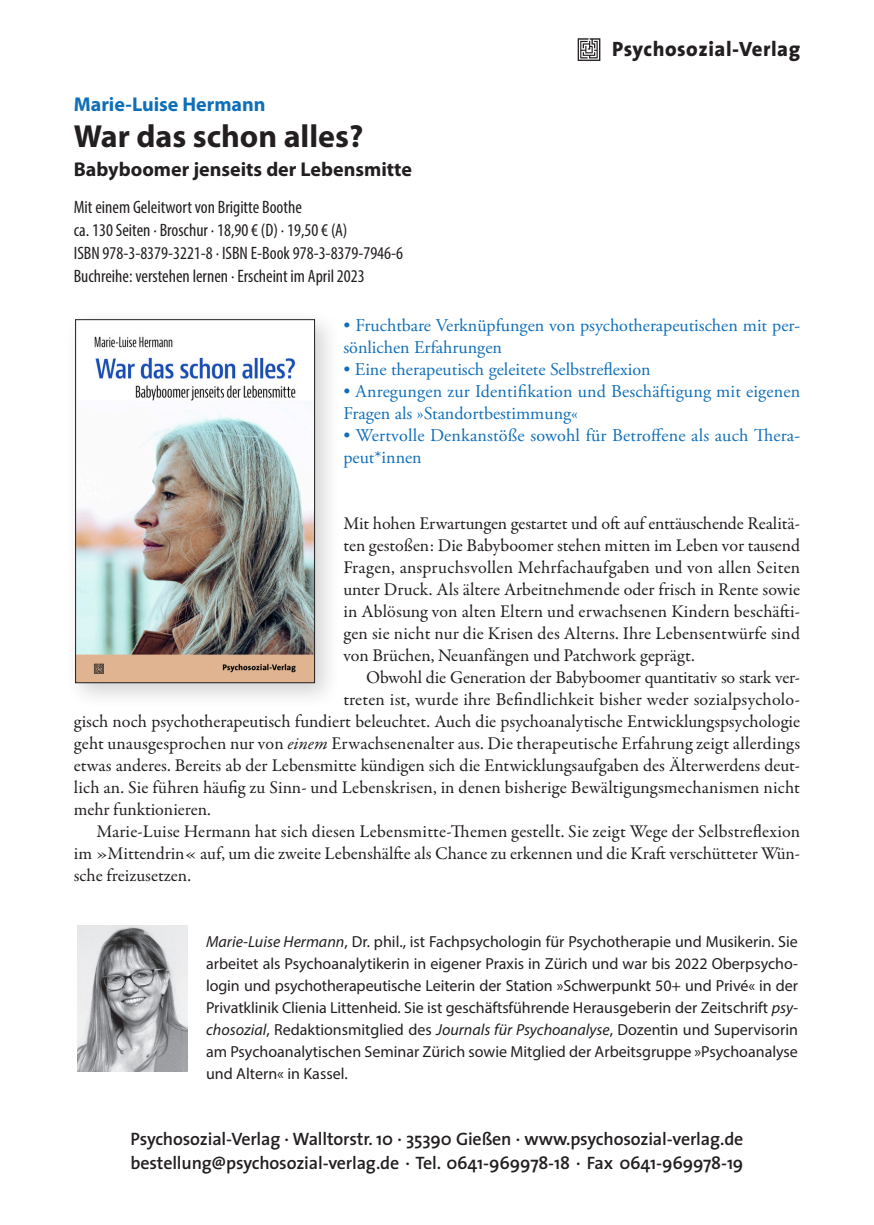
<style>
.page{position:relative;width:874px;height:1225px;background:#fff}
.page>*{position:absolute;margin:0;border:0;box-sizing:border-box;transform-origin:0 0}
.t1{font:700 32px "Myriad Pro";color:#231f20}
.t2{font:800 20.8px "The Sans";letter-spacing:.025em;color:#231f20}
.t3{font:700 20px "Myriad Pro";color:#231f20}
.t4{font:700 20px "Myriad Pro";color:#0f6eb8}
.t5{font:18px/22px "Garamond Premr Pro";color:#231f20;text-align:justify}
.t6{font:18px/22px "Adobe Garamond Pro";color:#0f6eb8}
.t7{font:condensed 18px/23px "Myriad Pro";color:#231f20}
.t8{font:600 18px/24px "The Sans";letter-spacing:-.01em;color:#231f20}
.t9{font:16px/22px "Myriad Pro";color:#231f20;text-align:justify}
.s1{font-style:italic}
</style>
<div class="page">
<div style="left:64px;top:308px;width:278px;height:402px;background:#231f20;opacity:.2"></div>
<img style="left:77px;top:321px;width:236px;height:360px">
<div style="left:75px;top:319px;width:240px;height:364px;border:1px solid #231f20"></div>
<svg style="left:577px;top:38px;width:23px;height:23px"></svg>
<img style="left:78px;top:925px;width:110px;height:146px">
<p class="t2" style="left:611px;top:31px;width:189px">Psychosozial-Verlag</p>
<p class="t4" style="left:74px;top:91px;width:193px">Marie-Luise Hermann</p>
<h1 class="t1" style="left:74px;top:115px;width:291px">War das schon alles?</h1>
<p class="t3" style="left:74px;top:157px;width:339px">Babyboomer jenseits der Lebensmitte</p>
<p class="t7" style="left:74px;top:195px;width:331px">Mit einem Geleitwort von Brigitte Boothe<br>ca. 130 Seiten · Broschur · 18,90 € (D) · 19,50 € (A)<br>ISBN 978-3-8379-3221-8 · ISBN E-Book 978-3-8379-7946-6<br>Buchreihe: verstehen lernen · Erscheint im April 2023</p>
<p class="t6" style="left:343px;top:315px;width:458px">• Fruchtbare Verknüpfungen von psychotherapeutischen mit per&shy;sönlichen Erfahrungen</p>
<p class="t6" style="left:343px;top:359px;width:308px">• Eine therapeutisch geleitete Selbstreflexion</p>
<p class="t6" style="left:343px;top:381px;width:458px">• Anregungen zur Identifikation und Beschäftigung mit eigenen<br>Fragen als »Standortbestimmung«</p>
<p class="t6" style="left:343px;top:425px;width:458px">• Wertvolle Denkanstöße sowohl für Betroffene als auch Thera&shy;peut*innen</p>
<p class="t5" style="left:343px;top:513px;width:458px">Mit hohen Erwartungen gestartet und oft auf enttäuschende Realitä&shy;ten gestoßen: Die Babyboomer stehen mitten im Leben vor tausend Fragen, anspruchsvollen Mehrfachaufgaben und von allen Seiten unter Druck. Als ältere Arbeitnehmende oder frisch in Rente sowie in Ablösung von alten Eltern und erwachsenen Kindern beschäfti&shy;gen sie nicht nur die Krisen des Alterns. Ihre Lebensentwürfe sind von Brüchen, Neuanfängen und Patchwork geprägt.</p>
<p class="t5" style="left:366px;top:667px;width:435px">Obwohl die Generation der Babyboomer quantitativ so stark ver-</p>
<p class="t5" style="left:343px;top:689px;width:458px">treten ist, wurde ihre Befindlichkeit bisher weder sozialpsycholo-</p>
<p class="t5" style="left:74px;top:711px;width:727px">gisch noch psychotherapeutisch fundiert beleuchtet. Auch die psychoanalytische Entwicklungspsychologie</p>
<p class="t5" style="left:74px;top:733px;width:727px">geht unausgesprochen nur von <span class="s1">einem</span> Erwachsenenalter aus. Die therapeutische Erfahrung zeigt allerdings</p>
<p class="t5" style="left:74px;top:755px;width:727px">etwas anderes. Bereits ab der Lebensmitte kündigen sich die Entwicklungsaufgaben des Älterwerdens deut-</p>
<p class="t5" style="left:74px;top:777px;width:727px">lich an. Sie führen häufig zu Sinn- und Lebenskrisen, in denen bisherige Bewältigungsmechanismen nicht</p>
<p class="t5" style="left:74px;top:799px;width:139px">mehr funktionieren.</p>
<p class="t5" style="left:96px;top:821px;width:705px">Marie-Luise Hermann hat sich diesen Lebensmitte-Themen gestellt. Sie zeigt Wege der Selbstreflexion</p>
<p class="t5" style="left:74px;top:843px;width:727px">im »Mittendrin« auf, um die zweite Lebenshälfte als Chance zu erkennen und die Kraft verschütteter Wün-</p>
<p class="t5" style="left:74px;top:865px;width:119px">sche freizusetzen.</p>
<p class="t9" style="left:206px;top:930px;width:593px"><span class="s1">Marie-Luise Hermann</span>, Dr. phil., ist Fachpsychologin für Psychotherapie und Musikerin. Sie arbeitet als Psychoanalytikerin in eigener Praxis in Zürich und war bis 2022 Oberpsycho&shy;login und psychotherapeutische Leiterin der Station »Schwerpunkt 50+ und Privé« in der Privatklinik Clienia Littenheid. Sie ist geschäftsführende Herausgeberin der Zeitschrift <span class="s1">psy&shy;chosozial</span>, Redaktionsmitglied des <span class="s1">Journals für Psychoanalyse</span>, Dozentin und Supervisorin am Psychoanalytischen Seminar Zürich sowie Mitglied der Arbeitsgruppe »Psychoanalyse und Altern« in Kassel.</p>
<p class="t8" style="left:130px;top:1126px;width:614px">Psychosozial-Verlag · Walltorstr. 10 · 35390 Gießen · www.psychosozial-verlag.de bestellung@psychosozial-verlag.de · Tel. 0641-969978-18 · Fax 0641-969978-19</p>
</div>
